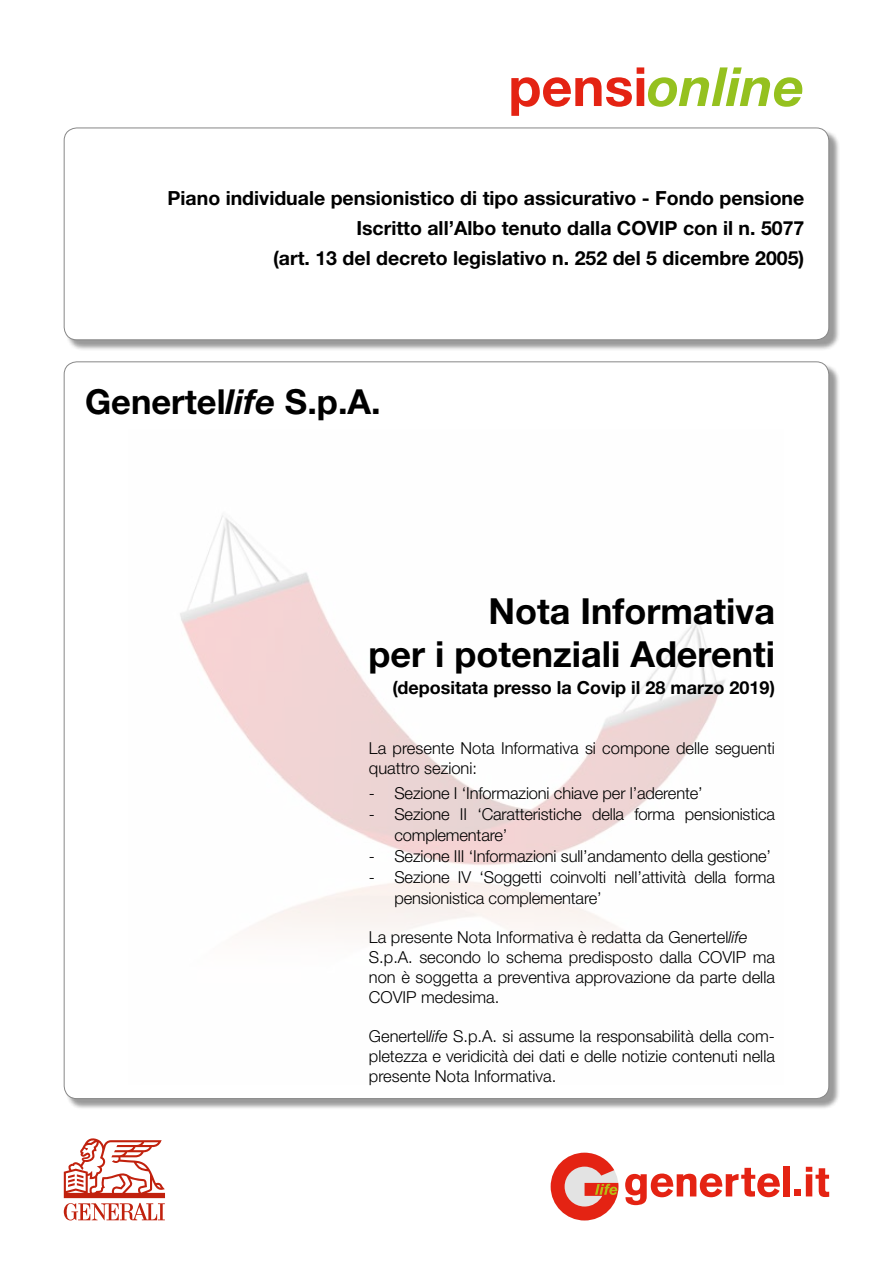
<style>
.page{position:relative;width:893px;height:1263px;background:#fff}
.page>*{position:absolute;margin:0;border:0;box-sizing:border-box;transform-origin:0 0}
.t1{font:italic 700 54px "Helvetica Neue";color:#95c11f}
.t2{font:700 36px/43.2px "Helvetica Neue";color:#000;text-align:right}
.t3{font:700 34.5px "Helvetica Neue";color:#000}
.t4{font:700 19.5px/30px "Helvetica Neue";color:#000;text-align:right}
.t5{font:700 18px "Helvetica Neue";color:#000}
.t6{font:300 16.5px/19.8px "Helvetica Neue";color:#000}
.s1{font-style:normal;color:#e42313}
.s2{font-style:italic}
</style>
<div class="page">
<div style="left:65px;top:363px;width:775px;height:747px;background:#000;opacity:.4"></div>
<div style="left:64px;top:362px;width:765px;height:736px;background:#fff;border-radius:13px"></div>
<img style="left:180px;top:515px;width:545px;height:419px">
<div style="left:65px;top:129px;width:775px;height:222px;background:#000;opacity:.4"></div>
<div style="left:64px;top:128px;width:765px;height:212px;background:#fff;border-radius:13px"></div>
<div style="left:64px;top:128px;width:765px;height:212px;border:1px solid #878787;border-radius:13px"></div>
<div style="left:783px;top:1166px;width:7px;height:30px;background:#e42313"></div>
<svg style="left:625px;top:1168px;width:155px;height:37px"></svg>
<svg style="left:551px;top:1153px;width:67px;height:67px"></svg>
<svg style="left:806px;top:1167px;width:23px;height:30px"></svg>
<div style="left:794px;top:1189px;width:7px;height:7px;background:#e42313"></div>
<svg style="left:64px;top:1138px;width:101px;height:82px"></svg>
<h1 class="t1" style="left:508px;top:53px;width:297px"><span class="s1">pensi</span>online</h1>
<p class="t4" style="left:168px;top:183px;width:638px">Piano individuale pensionistico di tipo assicurativo - Fondo pensione<br>Iscritto all’Albo tenuto dalla COVIP con il n. 5077<br>(art. 13 del decreto legislativo n. 252 del 5 dicembre 2005)</p>
<h3 class="t3" style="left:85px;top:380px;width:297px">Genertel<span class="s2">life</span> S.p.A.</h3>
<h2 class="t2" style="left:368px;top:588px;width:408px">Nota Informativa<br>per i potenziali Aderenti</h2>
<p class="t5" style="left:392px;top:676px;width:384px">(depositata presso la Covip il 28 marzo 2019)</p>
<p class="t6" style="left:369px;top:738px;width:408px">La presente Nota Informativa si compone delle seguenti quattro sezioni:</p>
<p class="t6" style="left:369px;top:782px;width:335px">- Sezione I ‘Informazioni chiave per l’aderente’</p>
<p class="t6" style="left:394px;top:803px;width:382px;line-height:21px;text-indent:-25px">- Sezione II ‘Caratteristiche della forma pensionistica complementare’</p>
<p class="t6" style="left:369px;top:845px;width:404px">- Sezione III ‘Informazioni sull’andamento della gestione’</p>
<p class="t6" style="left:394px;top:866px;width:382px;line-height:21px;text-indent:-25px">- Sezione IV ‘Soggetti coinvolti nell’attività della forma pensionistica complementare’</p>
<p class="t6" style="left:369px;top:927px;width:408px">La presente Nota Informativa è redatta da Genertel<span class="s2">life </span>S.p.A. secondo lo schema predisposto dalla COVIP ma non è soggetta a preventiva approvazione da parte della COVIP medesima.</p>
<p class="t6" style="left:369px;top:1026px;width:408px;text-align:justify">Genertel<span class="s2">life</span> S.p.A. si assume la responsabilità della com&shy;pletezza e veridicità dei dati e delle notizie contenuti nella presente Nota Informativa.</p>
</div>
